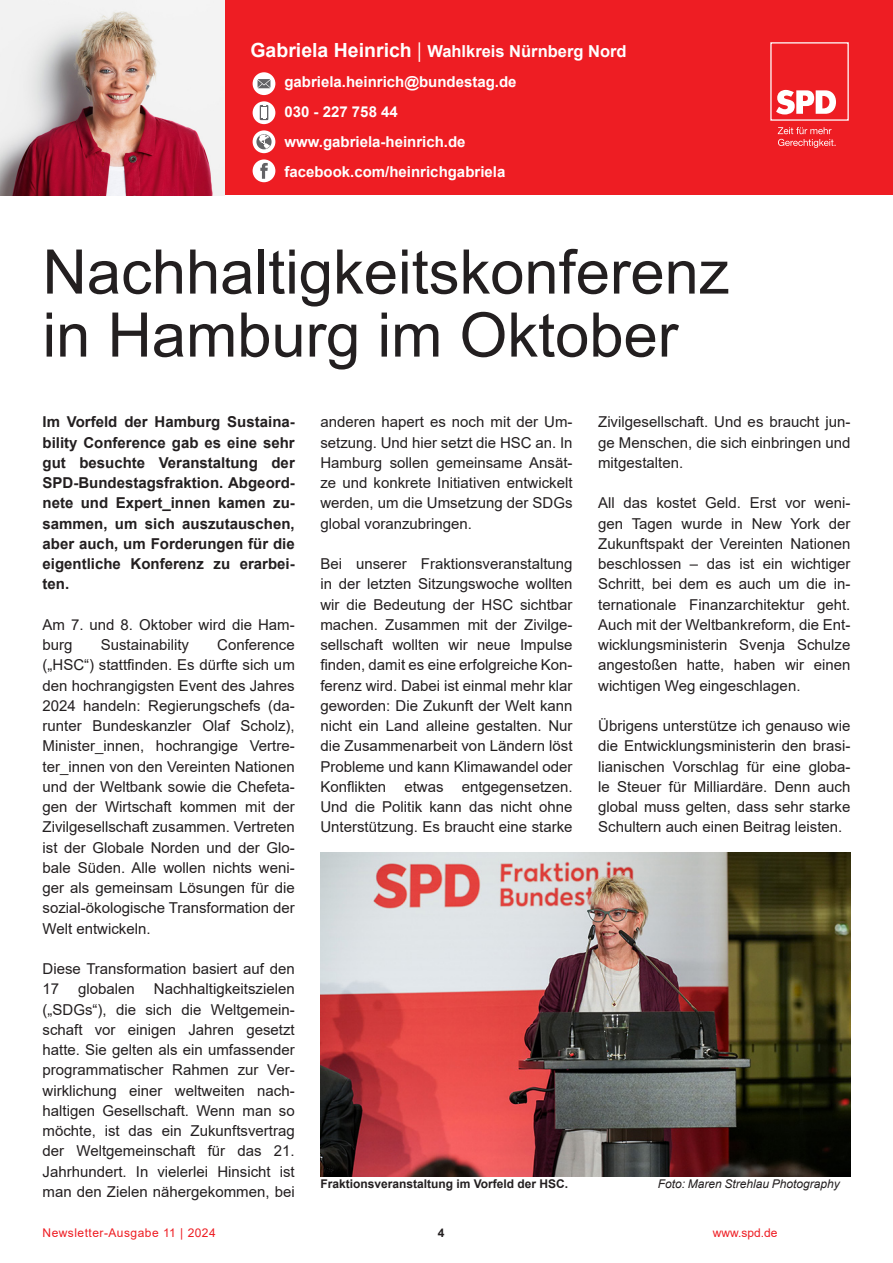
<style>
.page{position:relative;width:893px;height:1263px;background:#fff}
.page>*{position:absolute;margin:0;border:0;box-sizing:border-box;transform-origin:0 0}
.t1{font:61.5px "Arial";color:#231f20}
.t2{font:700 16.5px "Arial";color:#fff}
.t3{font:15px/20.2px "Arial";color:#231f20;text-align:justify}
.t4{font:700 15px/20.2px "Arial";color:#231f20;text-align:justify}
.t5{font:700 15px/30px "Arial";color:#fff}
.t6{font:700 12px "Arial";color:#231f20}
.t7{font:12px "Arial";letter-spacing:.04em;color:#ee1d23}
.t8{font:italic 12px "Arial";color:#231f20}
.s1{font-size:19.5px}
.s2{font-family:"Myriad Pro";font-weight:400;font-size:19.5px}
</style>
<div class="page">
<img style="left:320px;top:853px;width:530px;height:324px">
<div style="left:172px;top:0;width:721px;height:195px;background:#ee1d23"></div>
<svg style="left:770px;top:42px;width:79px;height:79px"></svg>
<svg style="left:778px;top:127px;width:58px;height:21px"></svg>
<img style="left:0;top:0;width:225px;height:195px">
<div style="left:253px;top:159px;width:22px;height:23px;background:#fff;border-radius:50%"></div>
<svg style="left:260px;top:163px;width:8px;height:16px"></svg>
<div style="left:253px;top:130px;width:22px;height:23px;background:#fff;border-radius:50%"></div>
<svg style="left:256px;top:134px;width:16px;height:15px"></svg>
<svg style="left:253px;top:101px;width:22px;height:23px"></svg>
<svg style="left:260px;top:105px;width:8px;height:15px"></svg>
<div style="left:261px;top:107px;width:6px;height:10px;background:#fff"></div>
<div style="left:253px;top:72px;width:22px;height:23px;background:#fff;border-radius:50%"></div>
<svg style="left:258px;top:79px;width:12px;height:9px"></svg>
<p class="t2" style="left:250px;top:40px;width:378px"><span class="s1">Gabriela Heinrich</span> <span class="s2">|</span> Wahlkreis Nürnberg Nord</p>
<p class="t5" style="left:284px;top:67px;width:234px">gabriela.heinrich@bundestag.de<br>030 - 227 758 44 www.gabriela-heinrich.de facebook.com/heinrichgabriela</p>
<p class="t1" style="left:43px;top:230px;width:689px">Nachhaltigkeitskonferenz</p>
<p class="t1" style="left:43px;top:293px;width:637px">in Hamburg im Oktober</p>
<p class="t4" style="left:43px;top:412px;width:254px">Im Vorfeld der Hamburg Sustaina&shy;bility Conference gab es eine sehr gut besuchte Veranstaltung der SPD-Bundestagsfraktion. Abgeord&shy;nete und Expert_innen kamen zu&shy;sammen, um sich auszutauschen, aber auch, um Forderungen für die eigentliche Konferenz zu erarbei&shy;ten.</p>
<p class="t3" style="left:43px;top:614px;width:254px">Am 7. und 8. Oktober wird die Ham&shy;burg</p>
<p class="t3" style="left:43px;top:635px;width:254px;text-indent:175px">Conference („HSC“) stattfinden. Es dürfte sich um den hochrangigsten Event des Jahres 2024 handeln: Regierungschefs (da&shy;runter Bundeskanzler Olaf Scholz), Minister_innen, hochrangige Vertre&shy;ter_innen von den Vereinten Nationen und der Weltbank sowie die Chefeta&shy;gen der Wirtschaft kommen mit der Zivilgesellschaft zusammen. Vertreten ist der Globale Norden und der Glo&shy;bale Süden. Alle wollen nichts weni&shy;ger als gemeinsam Lösungen für die sozial-ökologische Transformation der Welt entwickeln.</p>
<p class="t3" style="left:43px;top:959px;width:254px">Diese Transformation basiert auf den<br>17</p>
<p class="t3" style="left:101px;top:635px;width:90px">Sustainability</p>
<p class="t3" style="left:43px;top:979px;width:254px;text-indent:111px">Nachhaltigkeitszielen („SDGs“), die sich die Weltgemein&shy;schaft vor einigen Jahren gesetzt hatte. Sie gelten als ein umfassender programmatischer Rahmen zur Ver&shy;wirklichung einer weltweiten nach&shy;haltigen Gesellschaft. Wenn man so möchte, ist das ein Zukunftsvertrag der Weltgemeinschaft für das 21.<br>Jahrhundert. In vielerlei Hinsicht ist man den Zielen nähergekommen, bei</p>
<p class="t3" style="left:78px;top:979px;width:58px">globalen</p>
<p class="t3" style="left:320px;top:412px;width:254px">anderen hapert es noch mit der Um&shy;setzung. Und hier setzt die HSC an. In Hamburg sollen gemeinsame Ansät&shy;ze und konkrete Initiativen entwickelt werden, um die Umsetzung der SDGs global voranzubringen.</p>
<p class="t3" style="left:320px;top:554px;width:254px">Bei unserer Fraktionsveranstaltung in der letzten Sitzungswoche wollten wir die Bedeutung der HSC sichtbar machen. Zusammen mit der Zivilge&shy;sellschaft wollten wir neue Impulse finden, damit es eine erfolgreiche Kon&shy;ferenz wird. Dabei ist einmal mehr klar geworden: Die Zukunft der Welt kann nicht ein Land alleine gestalten. Nur die Zusammenarbeit von Ländern löst Probleme und kann Klimawandel oder Konflikten etwas entgegensetzen.<br>Und die Politik kann das nicht ohne Unterstützung. Es braucht eine starke</p>
<p class="t3" style="left:598px;top:412px;width:254px">Zivilgesellschaft. Und es braucht jun&shy;ge Menschen, die sich einbringen und mitgestalten.</p>
<p class="t3" style="left:598px;top:493px;width:254px">All das kostet Geld. Erst vor weni&shy;gen Tagen wurde in New York der Zukunftspakt der Vereinten Nationen beschlossen – das ist ein wichtiger Schritt, bei dem es auch um die in&shy;ternationale Finanzarchitektur geht.<br>Auch mit der Weltbankreform, die Ent&shy;wicklungsministerin Svenja Schulze angestoßen hatte, haben wir einen wichtigen Weg eingeschlagen.</p>
<p class="t3" style="left:598px;top:716px;width:254px">Übrigens unterstütze ich genauso wie die Entwicklungsministerin den brasi&shy;lianischen Vorschlag für eine globa&shy;le Steuer für Milliardäre. Denn auch global muss gelten, dass sehr starke Schultern auch einen Beitrag leisten.</p>
<p class="t6" style="left:320px;top:1175px;width:249px">Fraktionsveranstaltung im Vorfeld der HSC.</p>
<p class="t8" style="left:658px;top:1176px;width:184px">Foto: Maren Strehlau Photography</p>
<p class="t7" style="left:43px;top:1225px;width:175px">Newsletter-Ausgabe 11 | 2024</p>
<p class="t6" style="left:438px;top:1225px;width:8px">4</p>
<p class="t7" style="left:713px;top:1225px;width:66px">www.spd.de</p>
</div>
